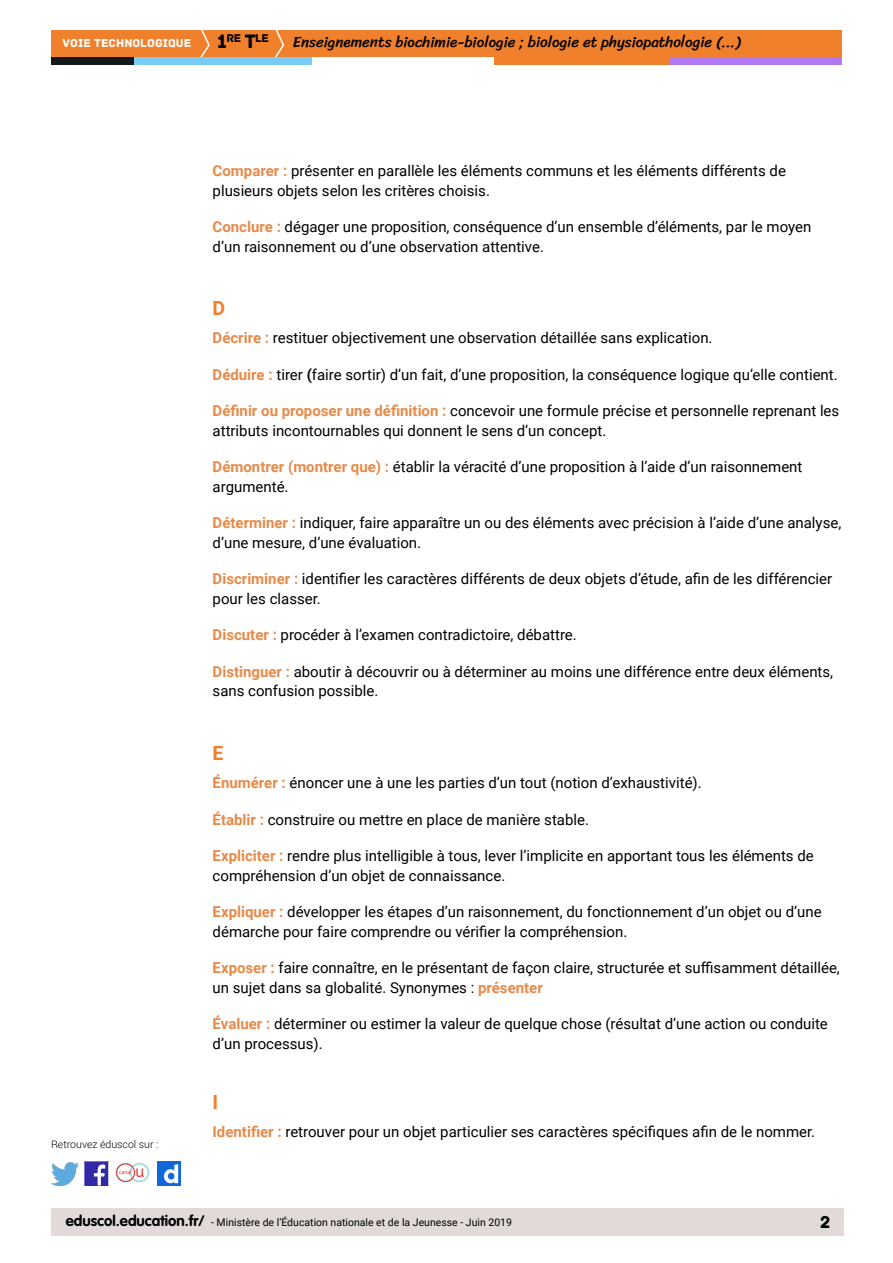
<style>
.page{position:relative;width:893px;height:1263px;background:#fff}
.page>*{position:absolute;margin:0;border:0;box-sizing:border-box;transform-origin:0 0}
.t1{font:700 19.5px "Roboto";color:#f0802b}
.t2{font:18px "Archive";color:#000}
.t3{font:15px/19.5px "Roboto";color:#000}
.t4{font:15px "Sriracha";color:#000}
.t5{font:12px "Archive";color:#fff}
.t6{font:11.85px "Archive";color:#000}
.t7{font:10.5px "Roboto";color:#000}
.t8{font:300 10.5px "Roboto";color:#000}
.s1{font-size:20.4px}
.s2{font-weight:700;color:#e78a49}
.s3{font-weight:700}
.s4{font-family:"VAG Rounded Std";font-weight:700;font-size:15px}
</style>
<div class="page">
<div style="left:51px;top:1209px;width:792px;height:27px;background:#e1dad8"></div>
<img style="left:85px;top:1162px;width:23px;height:23px">
<img style="left:51px;top:1163px;width:28px;height:22px">
<img style="left:158px;top:1162px;width:22px;height:23px">
<img style="left:115px;top:1162px;width:35px;height:21px">
<div style="left:51px;top:30px;width:791px;height:27px;background:#f0802b"></div>
<svg style="left:200px;top:30px;width:10px;height:27px"></svg>
<svg style="left:275px;top:30px;width:10px;height:27px"></svg>
<div style="left:133px;top:57px;width:179px;height:8px;background:#79cdf4"></div>
<div style="left:51px;top:57px;width:82px;height:8px;background:#141a1c"></div>
<div style="left:667px;top:57px;width:175px;height:8px;background:#b078f2"></div>
<div style="left:494px;top:57px;width:175px;height:8px;background:#f0802b"></div>
<p class="t6" style="left:217px;top:31px;width:53px"><span class="s1">1</span>RE <span class="s1">T</span>LE</p>
<p class="t5" style="left:63px;top:36px;width:130px">VOIE TECHNOLOGIQUE</p>
<p class="t4" style="left:293px;top:33px;width:449px">Enseignements biochimie-biologie ; biologie et physiopathologie (...)</p>
<p class="t3" style="left:213px;top:160px;width:575px"><span class="s2">Comparer :</span> présenter en parallèle les éléments communs et les éléments différents de plusieurs objets selon les critères choisis.</p>
<p class="t3" style="left:213px;top:216px;width:600px"><span class="s2">Conclure :</span> dégager une proposition, conséquence d’un ensemble d’éléments, par le moyen d’un raisonnement ou d’une observation attentive.</p>
<h1 class="t1" style="left:213px;top:295px;width:14px">D</h1>
<p class="t3" style="left:213px;top:328px;width:501px"><span class="s2">Décrire :</span> restituer objectivement une observation détaillée sans explication.</p>
<p class="t3" style="left:213px;top:364px;width:627px"><span class="s2">Déduire :</span> tirer <span class="s3">(</span>faire sortir) d’un fait, d’une proposition, la conséquence logique qu’elle contient.</p>
<p class="t3" style="left:213px;top:401px;width:628px"><span class="s2">Définir ou proposer une définition :</span> concevoir une formule précise et personnelle reprenant les attributs incontournables qui donnent le sens d’un concept.</p>
<p class="t3" style="left:213px;top:457px;width:591px"><span class="s2">Démontrer (montrer que) :</span> établir la véracité d’une proposition à l’aide d’un raisonnement argumenté.</p>
<p class="t3" style="left:213px;top:513px;width:630px"><span class="s2">Déterminer :</span> indiquer, faire apparaître un ou des éléments avec précision à l’aide d’une analyse, d’une mesure, d’une évaluation.</p>
<p class="t3" style="left:213px;top:569px;width:621px"><span class="s2">Discriminer :</span> identifier les caractères différents de deux objets d’étude, afin de les différencier pour les classer.</p>
<p class="t3" style="left:213px;top:625px;width:366px"><span class="s2">Discuter :</span> procéder à l’examen contradictoire, débattre.</p>
<p class="t3" style="left:213px;top:661px;width:622px"><span class="s2">Distinguer :</span> aboutir à découvrir ou à déterminer au moins une différence entre deux éléments, sans confusion possible.</p>
<p class="t8" style="left:51px;top:1137px;width:109px">Retrouvez éduscol sur :</p>
<h1 class="t1" style="left:213px;top:740px;width:12px">E</h1>
<p class="t3" style="left:213px;top:773px;width:491px"><span class="s2">Énumérer :</span> énoncer une à une les parties d’un tout (notion d’exhaustivité).</p>
<p class="t3" style="left:213px;top:809px;width:378px"><span class="s2">Établir :</span> construire ou mettre en place de manière stable.</p>
<p class="t3" style="left:213px;top:846px;width:603px"><span class="s2">Expliciter :</span> rendre plus intelligible à tous, lever l’implicite en apportant tous les éléments de compréhension d’un objet de connaissance.</p>
<p class="t3" style="left:213px;top:902px;width:610px"><span class="s2">Expliquer :</span> développer les étapes d’un raisonnement, du fonctionnement d’un objet ou d’une démarche pour faire comprendre ou vérifier la compréhension.</p>
<p class="t3" style="left:213px;top:958px;width:629px"><span class="s2">Exposer :</span> faire connaître, en le présentant de façon claire, structurée et suffisamment détaillée, un sujet dans sa globalité. Synonymes : <span class="s2">présenter</span></p>
<p class="t3" style="left:213px;top:1014px;width:617px"><span class="s2">Évaluer :</span> déterminer ou estimer la valeur de quelque chose (résultat d’une action ou conduite d’un processus).</p>
<h1 class="t1" style="left:213px;top:1088px;width:7px">I</h1>
<p class="t3" style="left:213px;top:1121px;width:604px"><span class="s2">Identifier :</span> retrouver pour un objet particulier ses caractères spécifiques afin de le nommer.</p>
<p class="t7" style="left:66px;top:1215px;width:448px"><span class="s4">eduscol.education.fr/</span> - Ministère de l’Éducation nationale et de la Jeunesse - Juin 2019</p>
<p class="t2" style="left:820px;top:1211px;width:12px">2</p>
</div>
